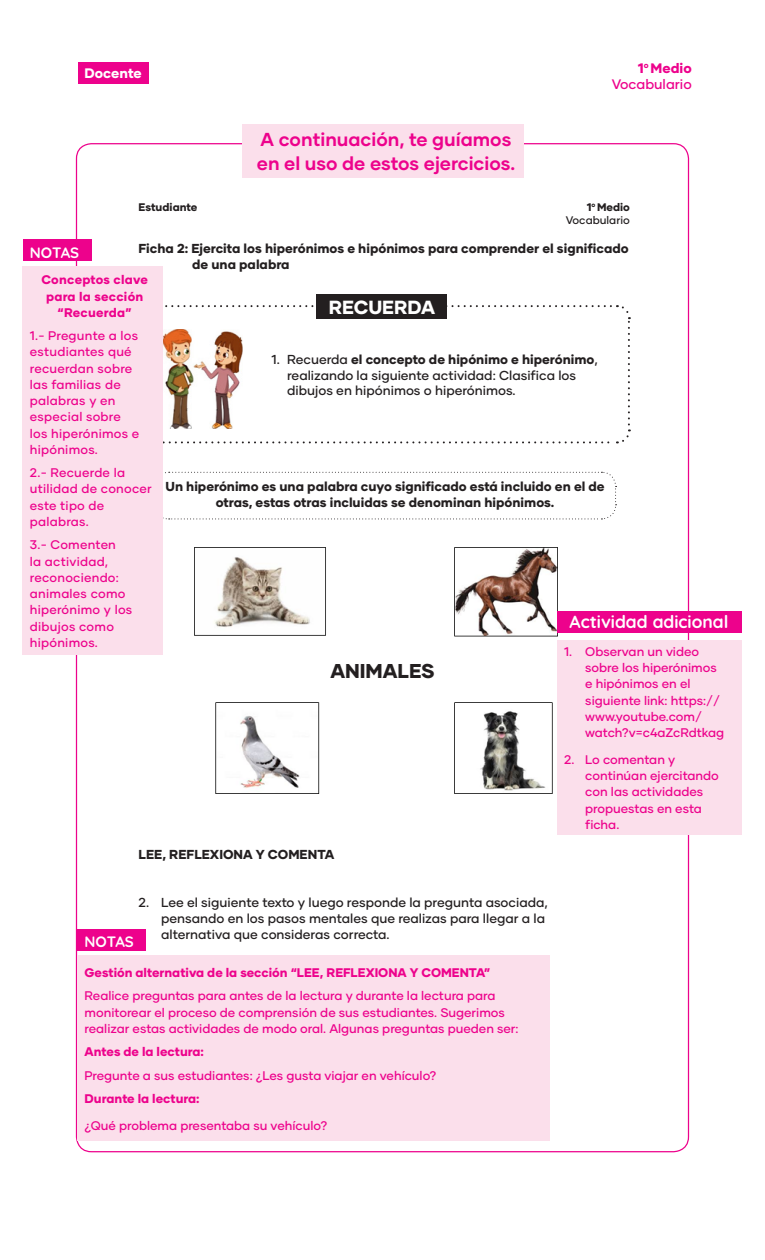
<style>
.page{position:relative;width:765px;height:1260px;background:#fff}
.page>*{position:absolute;margin:0;border:0;box-sizing:border-box;transform-origin:0 0}
.t1{font:800 20px "Gilmer";color:#231f20}
.t2{font:800 19px "Gilmer";color:#fff}
.t3{font:700 18.75px/23.8px "Gilmer";color:#ed028c}
.t4{font:700 17.5px "Quicksand";color:#fff}
.t5{font:700 15px "Quicksand";letter-spacing:-.01em;color:#fff}
.t6{font:500 13.75px/16.2px "Gilmer";color:#ed028c;text-align:right}
.t7{font:800 13.75px "Gilmer";color:#fff}
.t8{font:500 13px/15.6px "Gilmer";color:#231f20}
.t9{font:800 13px/15.6px "Gilmer";color:#231f20}
.t10{font:500 12.5px/16.2px "Gilmer";color:#ed028c}
.t11{font:500 12.5px/16.2px "Gilmer";letter-spacing:.02em;color:#ed028c}
.t12{font:800 12.5px "Gilmer";color:#ed028c}
.t13{font:800 12.5px/16.2px "Gilmer";letter-spacing:.02em;color:#ed028c;text-align:center}
.t14{font:500 11px/13px "Gilmer";color:#231f20;text-align:right}
.t15{font:800 11px "Gilmer";color:#231f20}
.s1{font-weight:800}
</style>
<div class="page">
<div style="left:78px;top:62px;width:70px;height:22px;background:#ed028c"></div>
<svg style="left:163px;top:304px;width:468px;height:140px"></svg>
<div style="left:317px;top:294px;width:130px;height:25px;background:#231f20"></div>
<svg style="left:163px;top:471px;width:454px;height:49px"></svg>
<img style="left:195px;top:548px;width:363px;height:246px">
<div style="left:242px;top:124px;width:281px;height:53px;background:#fbdfeb"></div>
<div style="left:23px;top:240px;width:68px;height:21px;background:#ed028c"></div>
<div style="left:23px;top:266px;width:140px;height:389px;background:#fbdfeb"></div>
<div style="left:557px;top:611px;width:184px;height:21px;background:#ed028c"></div>
<div style="left:557px;top:640px;width:184px;height:195px;background:#fbdfeb"></div>
<div style="left:78px;top:956px;width:472px;height:185px;background:#fbdfeb"></div>
<div style="left:78px;top:929px;width:68px;height:21px;background:#ed028c"></div>
<p class="t7" style="left:85px;top:65px;width:59px">Docente</p>
<p class="t6" style="left:612px;top:60px;width:82px"><span class="s1">1</span><sup>o</sup> <span class="s1">Medio<br></span>Vocabulario</p>
<p class="t15" style="left:139px;top:200px;width:61px">Estudiante</p>
<p class="t3" style="left:257px;top:128px;width:260px">A continuación, te guíamos en el uso de estos ejercicios.</p>
<p class="t14" style="left:566px;top:200px;width:66px"><span class="s1">1</span><sup>o</sup> <span class="s1">Medio<br></span>Vocabulario</p>
<p class="t9" style="left:192px;top:241px;width:438px;text-indent:-54px">Ficha 2: Ejercita los hiperónimos e hipónimos para comprender el significado de una palabra</p>
<p class="t2" style="left:329px;top:295px;width:108px">RECUERDA</p>
<p class="t5" style="left:30px;top:240px;width:51px">NOTAS</p>
<p class="t13" style="left:41px;top:272px;width:108px">Conceptos clave para la sección “Recuerda”</p>
<p class="t11" style="left:30px;top:328px;width:111px">1.- Pregunte a los estudiantes qué recuerdan sobre las familias de palabras y en especial sobre los hiperónimos e hipónimos.</p>
<p class="t11" style="left:30px;top:465px;width:123px">2.- Recuerde la utilidad de conocer este tipo de palabras.</p>
<p class="t11" style="left:30px;top:537px;width:104px">3.- Comenten<br>la actividad, reconociendo: animales como hiperónimo y los dibujos como hipónimos.</p>
<p class="t8" style="left:287px;top:352px;width:312px;text-indent:-16px">1. Recuerda <span class="s1">el concepto de hipónimo e hiperónimo</span>, realizando la siguiente actividad: Clasifica los dibujos en hipónimos o hiperónimos.</p>
<p class="t9" style="left:165px;top:479px;width:441px;text-align:center">Un hiperónimo es una palabra cuyo significado está incluido en el de otras, estas otras incluidas se denominan hipónimos.</p>
<p class="t4" style="left:570px;top:607px;width:160px">Actividad adicional</p>
<p class="t10" style="left:585px;top:643px;width:141px;text-indent:-21px">1. Observan un video sobre los hiperónimos e hipónimos en el siguiente link: https:// www.youtube.com/ watch?v=c4aZcRdtkag</p>
<p class="t10" style="left:585px;top:751px;width:135px;text-indent:-21px">2. Lo comentan y continúan ejercitando con las actividades propuestas en esta ficha.</p>
<p class="t1" style="left:330px;top:659px;width:106px">ANIMALES</p>
<p class="t9" style="left:139px;top:847px;width:197px">LEE, REFLEXIONA Y COMENTA</p>
<p class="t8" style="left:161px;top:895px;width:388px">Lee el siguiente texto y luego responde la pregunta asociada, pensando en los pasos mentales que realizas para llegar a la alternativa que consideras correcta.</p>
<p class="t8" style="left:139px;top:895px;width:12px">2.</p>
<p class="t5" style="left:85px;top:929px;width:51px">NOTAS</p>
<p class="t12" style="left:85px;top:965px;width:407px">Gestión alternativa de la sección “LEE, REFLEXIONA Y COMENTA”</p>
<p class="t10" style="left:85px;top:988px;width:435px">Realice preguntas para antes de la lectura y durante la lectura para monitorear el proceso de comprensión de sus estudiantes. Sugerimos realizar estas actividades de modo oral. Algunas preguntas pueden ser:</p>
<p class="t12" style="left:85px;top:1044px;width:121px">Antes de la lectura:</p>
<p class="t10" style="left:85px;top:1067px;width:354px">Pregunte a sus estudiantes: ¿Les gusta viajar en vehículo?</p>
<p class="t12" style="left:85px;top:1091px;width:116px">Durante la lectura:</p>
<p class="t10" style="left:85px;top:1117px;width:244px">¿Qué problema presentaba su vehículo?</p>
</div>
